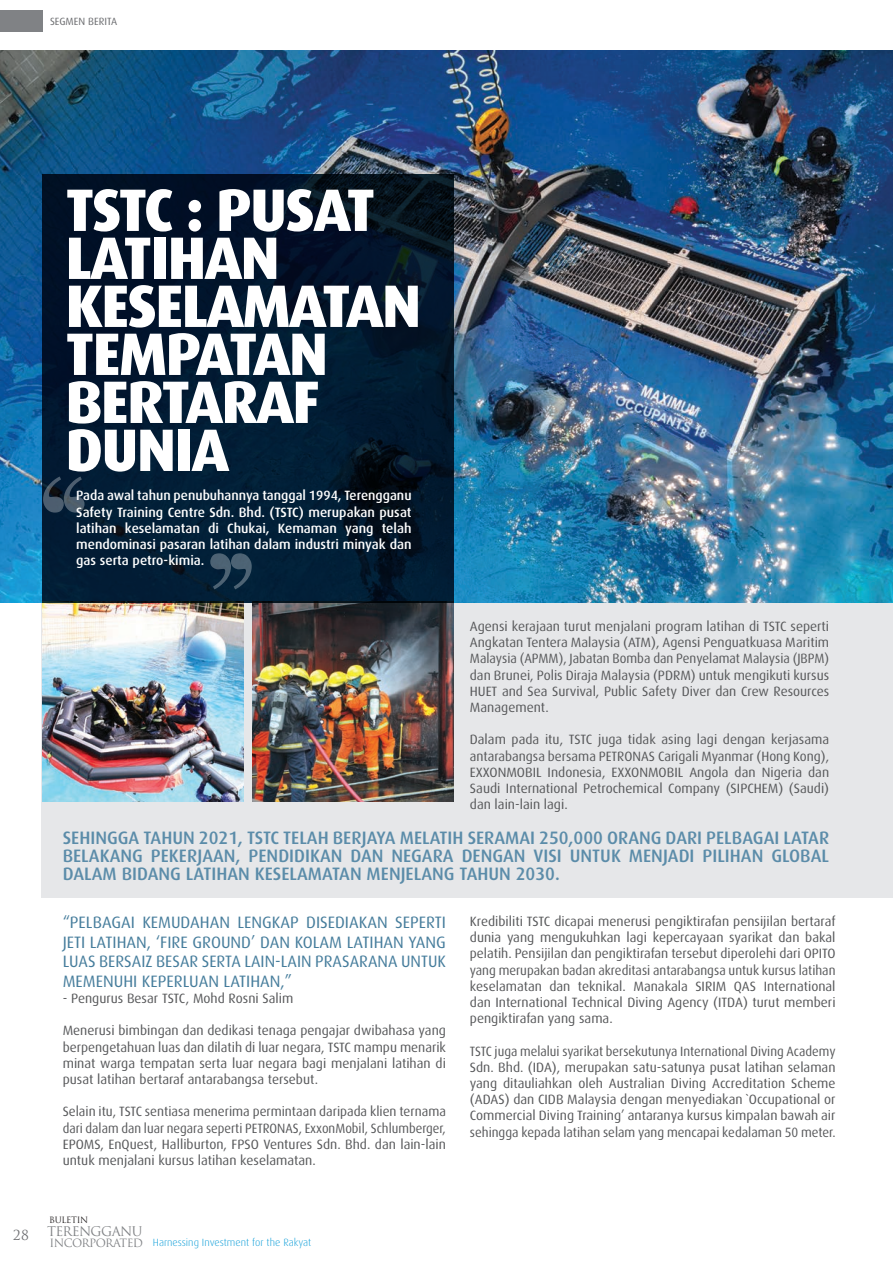
<style>
.page{position:relative;width:893px;height:1263px;background:#fff}
.page>*{position:absolute;margin:0;border:0;box-sizing:border-box;transform-origin:0 0}
.t1{font:800 60px/48px "Dax";letter-spacing:-.03em;color:#fff}
.t2{font:500 18px/18px "Dax";color:#5b8ca9;text-align:justify}
.t3{font:16.5px/19.5px "Dax";color:#467d9c;text-align:justify}
.t4{font:13.5px/16.2px "Dax";color:#57585a;text-align:justify}
.t5{font:13.5px/16.2px "Dax";color:#57585a;text-align:justify;scale:.94 1}
.t6{font:500 13.5px/16.2px "Dax";color:#fff;text-align:justify}
.t7{font:13.5px "Trajan";color:#6c6d70}
.t8{font:12.9px "Trajan";letter-spacing:-.05em;color:#808285}
.t9{font:11.1px "Trajan";letter-spacing:-.05em;color:#808285}
.t10{font:300 10.5px "Dax";color:#119fd9}
.t11{font:10.5px "Dax";color:#6c6d70}
.t12{font:8.55px "Trajan";letter-spacing:-.04em;color:#231f20}
</style>
<div class="page">
<div style="left:42px;top:602px;width:851px;height:295px;background:#e6e7e9"></div>
<img style="left:0;top:50px;width:893px;height:553px">
<img style="left:43px;top:603px;width:201px;height:198px">
<img style="left:252px;top:603px;width:202px;height:198px">
<svg style="left:42px;top:174px;width:412px;height:429px;background:#01172d"></svg>
<svg style="left:43px;top:476px;width:42px;height:37px;background:#26394c"></svg>
<svg style="left:210px;top:553px;width:42px;height:36px;background:#264055"></svg>
<div style="left:0;top:11px;width:43px;height:21px;background:#808285"></div>
<p class="t11" style="left:50px;top:16px;width:69px">SEGMEN BERITA</p>
<p class="t1" style="left:65px;top:186px;width:357px">TSTC : PUSAT<br>LATIHAN<br>KESELAMATAN<br>TEMPATAN<br>BERTARAF<br>DUNIA</p>
<p class="t6" style="left:76px;top:488px;width:337px">Pada awal tahun penubuhannya tanggal 1994, Terengganu Safety Training Centre Sdn. Bhd. (TSTC) merupakan pusat latihan keselamatan di Chukai, Kemaman yang telah mendominasi pasaran latihan dalam industri minyak dan gas serta petro-kimia.</p>
<p class="t4" style="left:470px;top:618px;width:361px">Agensi kerajaan turut menjalani program latihan di TSTC seperti Angkatan Tentera Malaysia (ATM), Agensi Penguatkuasa Maritim Malaysia (APMM), Jabatan Bomba dan Penyelamat Malaysia (JBPM) dan Brunei, Polis Diraja Malaysia (PDRM) untuk mengikuti kursus HUET and Sea Survival, Public Safety Diver dan Crew Resources Management.</p>
<p class="t4" style="left:470px;top:732px;width:361px">Dalam pada itu, TSTC juga tidak asing lagi dengan kerjasama antarabangsa bersama PETRONAS Carigali Myanmar (Hong Kong), EXXONMOBIL Indonesia, EXXONMOBIL Angola dan Nigeria dan Saudi International Petrochemical Company (SIPCHEM) (Saudi) dan lain-lain lagi.</p>
<p class="t2" style="left:63px;top:829px;width:768px">SEHINGGA TAHUN 2021, TSTC TELAH BERJAYA MELATIH SERAMAI 250,000 ORANG DARI PELBAGAI LATAR BELAKANG PEKERJAAN, PENDIDIKAN DAN NEGARA DENGAN VISI UNTUK MENJADI PILIHAN GLOBAL DALAM BIDANG LATIHAN KESELAMATAN MENJELANG TAHUN 2030.</p>
<p class="t3" style="left:63px;top:913px;width:385px">“PELBAGAI KEMUDAHAN LENGKAP DISEDIAKAN SEPERTI JETI LATIHAN, ‘FIRE GROUND’ DAN KOLAM LATIHAN YANG LUAS BERSAIZ BESAR SERTA LAIN-LAIN PRASARANA UNTUK MEMENUHI KEPERLUAN LATIHAN,”</p>
<p class="t4" style="left:63px;top:990px;width:232px">- Pengurus Besar TSTC, Mohd Rosni Salim</p>
<p class="t4" style="left:63px;top:1023px;width:385px">Menerusi bimbingan dan dedikasi tenaga pengajar dwibahasa yang berpengetahuan luas dan dilatih di luar negara, TSTC mampu menarik minat warga tempatan serta luar negara bagi menjalani latihan di pusat latihan bertaraf antarabangsa tersebut.</p>
<p class="t4" style="left:63px;top:1104px;width:385px">Selain itu, TSTC sentiasa menerima permintaan daripada klien ternama dari dalam dan luar negara seperti PETRONAS, ExxonMobil, Schlumberger, EPOMS, EnQuest, Halliburton, FPSO Ventures Sdn. Bhd. dan lain-lain untuk menjalani kursus latihan keselamatan.</p>
<p class="t4" style="left:470px;top:913px;width:367px">Kredibiliti TSTC dicapai menerusi pengiktirafan pensijilan bertaraf dunia yang mengukuhkan lagi kepercayaan syarikat dan bakal pelatih. Pensijilan dan pengiktirafan tersebut diperolehi dari OPITO yang merupakan badan akreditasi antarabangsa untuk kursus latihan keselamatan dan teknikal. Manakala SIRIM QAS International dan International Technical Diving Agency (ITDA) turut memberi pengiktirafan yang sama.</p>
<p class="t5" style="left:470px;top:1043px;width:391px">TSTC juga melalui syarikat bersekutunya International Diving Academy Sdn. Bhd. (IDA), merupakan satu-satunya pusat latihan selaman yang ditauliahkan oleh Australian Diving Accreditation Scheme (ADAS) dan CIDB Malaysia dengan menyediakan `Occupational or Commercial Diving Training’ antaranya kursus kimpalan bawah air sehingga kepada latihan selam yang mencapai kedalaman 50 meter.</p>
<p class="t7" style="left:13px;top:1227px;width:18px">28</p>
<p class="t12" style="left:49px;top:1215px;width:41px">BULETIN</p>
<p class="t8" style="left:47px;top:1224px;width:97px">TERENGGANU</p>
<p class="t9" style="left:49px;top:1236px;width:95px">INCORPORATED</p>
<p class="t10" style="left:153px;top:1236px;width:160px">Harnessing Investment for the Rakyat</p>
</div>
